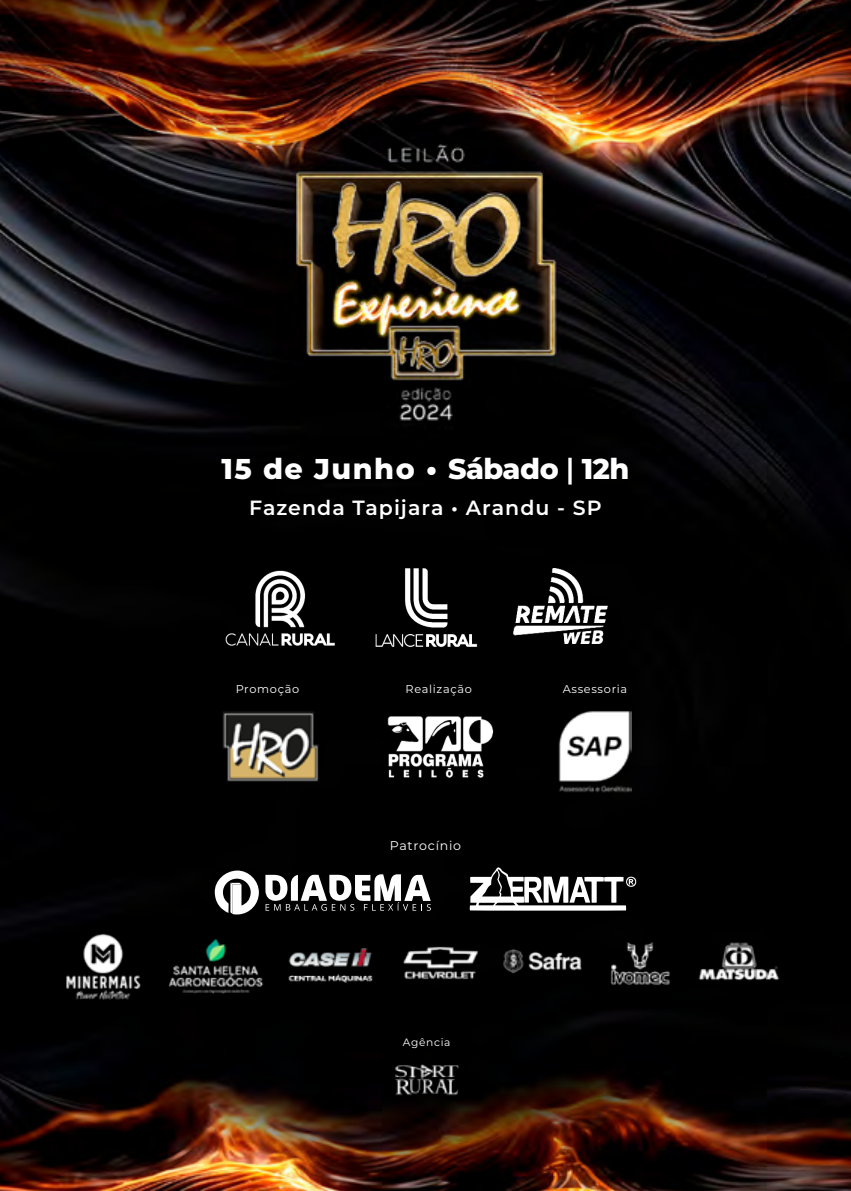
<style>
.page{position:relative;width:851px;height:1191px;background:#fff}
.page>*{position:absolute;margin:0;border:0;box-sizing:border-box;transform-origin:0 0}
.t1{font:800 28.6px "Montserrat";letter-spacing:-.01em;color:#fff}
.t2{font:600 20.6px "Montserrat";letter-spacing:.05em;color:#fff}
.t3{font:12.6px "Montserrat";letter-spacing:.06em;color:#fff}
.t4{font:11.4px "Montserrat";letter-spacing:.06em;color:#fff}
.t5{font:10.6px "Montserrat";letter-spacing:.06em;color:#fff}
.s1{font-weight:600}
</style>
<div class="page">
<img style="left:0;top:0;width:850px;height:1191px">
<img style="left:393px;top:1063px;width:68px;height:33px">
<svg style="left:368px;top:702px;width:143px;height:76px;fill:#000"></svg>
<img style="left:219px;top:703px;width:102px;height:86px">
<img style="left:557px;top:709px;width:74px;height:84px">
<svg style="left:351px;top:550px;width:123px;height:100px;fill:#000"></svg>
<svg style="left:205px;top:555px;width:150px;height:92px;fill:#000"></svg>
<svg style="left:474px;top:532px;width:172px;height:134px;fill:#000"></svg>
<svg style="left:214px;top:870px;width:45px;height:44px"></svg>
<svg style="left:265px;top:874px;width:166px;height:36px"></svg>
<svg style="left:469px;top:867px;width:167px;height:43px"></svg>
<img style="left:395px;top:935px;width:394px;height:56px">
<img style="left:61px;top:929px;width:82px;height:73px">
<img style="left:166px;top:935px;width:99px;height:61px">
<img style="left:288px;top:948px;width:85px;height:35px">
<h1 class="t1" style="left:221px;top:447px;width:409px">15 de Junho • Sábado <span class="s1">|</span> 12h</h1>
<h2 class="t2" style="left:249px;top:493px;width:354px">Fazenda Tapijara • Arandu - SP</h2>
<p class="t4" style="left:236px;top:681px;width:65px">Promoção</p>
<p class="t4" style="left:405px;top:681px;width:68px">Realização</p>
<p class="t4" style="left:562px;top:681px;width:66px">Assessoria</p>
<p class="t3" style="left:390px;top:836px;width:73px">Patrocínio</p>
<p class="t5" style="left:403px;top:1035px;width:49px">Agência</p>
</div>
